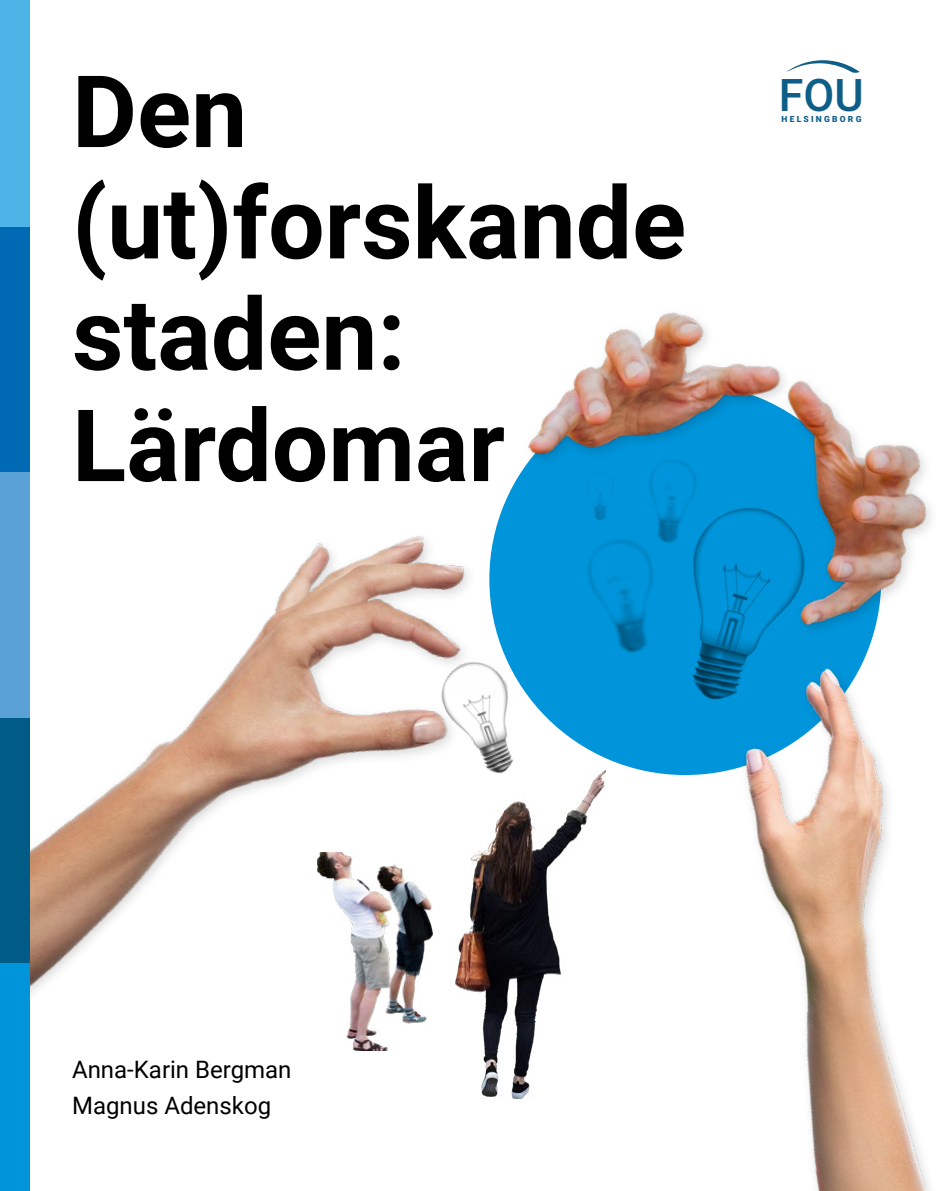
<style>
.page{position:relative;width:936px;height:1191px;background:#fff}
.page>*{position:absolute;margin:0;border:0;box-sizing:border-box;transform-origin:0 0}
.t1{font:700 100px/111.4px "Roboto";color:#000}
.t2{font:500 45px "Roboto";color:#0e5e87}
.t3{font:24px/35.4px "Roboto";color:#000}
.t4{font:900 8.6px "Roboto";letter-spacing:.26em;color:#0e5e87}
</style>
<div class="page">
<img style="left:30px;top:536px;width:439px;height:515px">
<img style="left:507px;top:312px;width:424px;height:350px">
<img style="left:541px;top:667px;width:389px;height:524px">
<img style="left:318px;top:852px;width:114px;height:198px">
<img style="left:455px;top:771px;width:150px;height:327px">
<img style="left:656px;top:493px;width:163px;height:223px">
<img style="left:573px;top:517px;width:104px;height:147px">
<img style="left:640px;top:451px;width:63px;height:100px">
<img style="left:584px;top:468px;width:32px;height:56px">
<img style="left:432px;top:651px;width:103px;height:133px">
<div style="left:0;top:0;width:30px;height:228px;background:#4db4e7"></div>
<div style="left:0;top:228px;width:30px;height:245px;background:#0069b4"></div>
<div style="left:0;top:473px;width:30px;height:245px;background:#5aa1d8"></div>
<div style="left:0;top:718px;width:30px;height:245px;background:#005c86"></div>
<div style="left:0;top:963px;width:30px;height:228px;background:#0095db"></div>
<svg style="left:786px;top:61px;width:73px;height:12px"></svg>
<p class="t1" style="left:72px;top:52px;width:615px">Den (ut)forskande staden:<br>Lärdomar</p>
<p class="t2" style="left:778px;top:64px;width:87px">FOU</p>
<p class="t4" style="left:781px;top:113px;width:81px">HELSINGBORG</p>
<p class="t3" style="left:72px;top:1051px;width:221px">Anna-Karin Bergman<br>Magnus Adenskog</p>
</div>
